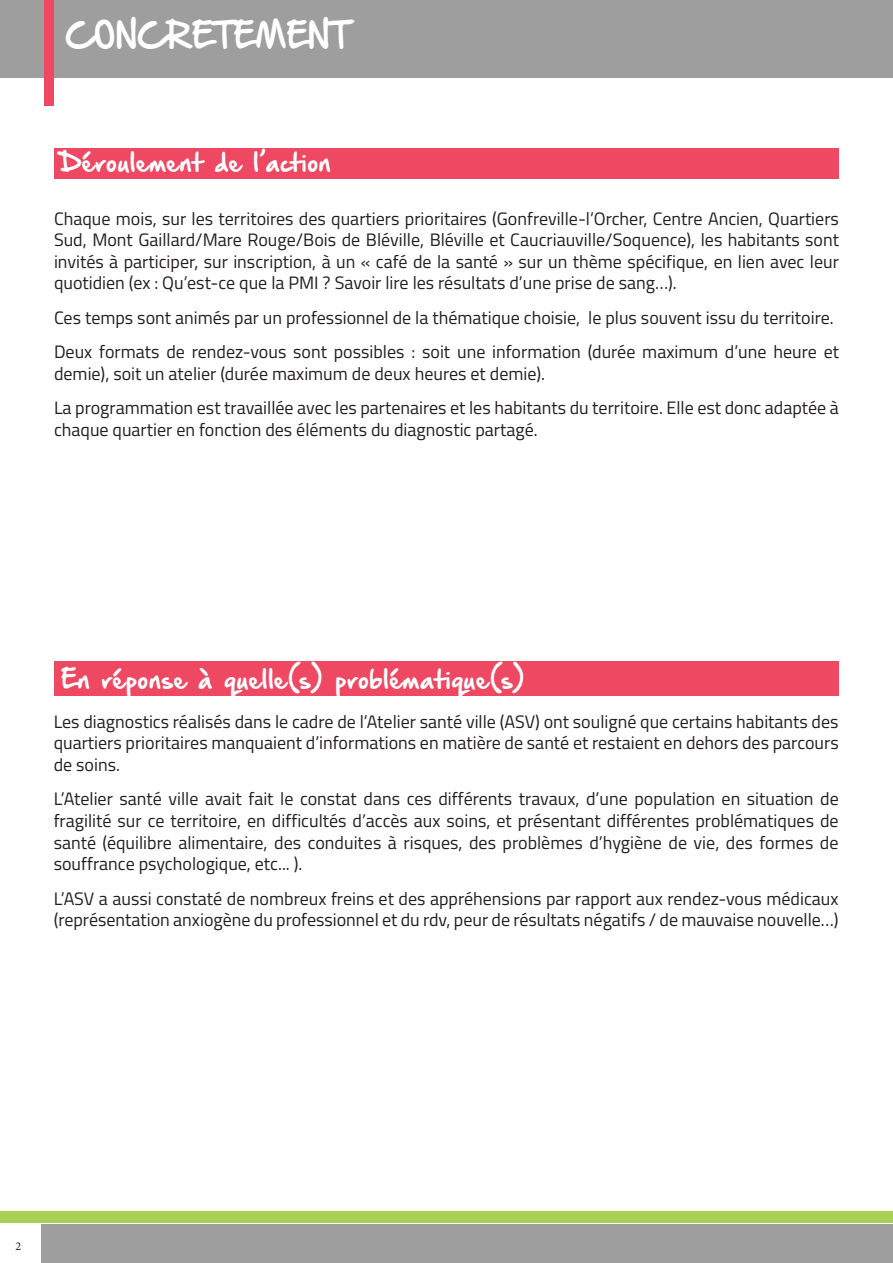
<style>
.page{position:relative;width:893px;height:1263px;background:#fff}
.page>*{position:absolute;margin:0;border:0;box-sizing:border-box;transform-origin:0 0}
.t1{font:30px "Hand Of Sean Demo";color:#fff}
.t2{font:22.5px "Hand Of Sean Demo";color:#fff}
.t3{font:18px/21.6px "Titillium Web";color:#231f20;text-align:justify}
.t4{font:12px "Minion Pro";color:#231f20}
</style>
<div class="page">
<div style="left:0;top:0;width:893px;height:77px;background:#9f9e9f"></div>
<div style="left:42px;top:1224px;width:851px;height:39px;background:#9f9e9f"></div>
<div style="left:0;top:1212px;width:893px;height:11px;background:#a8d054"></div>
<div style="left:44px;top:0;width:10px;height:105px;background:#ef4862"></div>
<div style="left:54px;top:148px;width:785px;height:30px;background:#ee4862"></div>
<div style="left:54px;top:661px;width:785px;height:35px;background:#ee4862"></div>
<h1 class="t1" style="left:66px;top:21px;width:286px">CONCRETEMENT</h1>
<p class="t2" style="left:60px;top:151px;width:272px">Déroulement de l’action</p>
<p class="t3" style="left:54px;top:207px;width:786px">Chaque mois, sur les territoires des quartiers prioritaires (Gonfreville-l’Orcher, Centre Ancien, Quartiers Sud, Mont Gaillard/Mare Rouge/Bois de Bléville, Bléville et Caucriauville/Soquence), les habitants sont invités à participer, sur inscription, à un « café de la santé » sur un thème spécifique, en lien avec leur quotidien (ex : Qu’est-ce que la PMI ? Savoir lire les résultats d’une prise de sang…).</p>
<p class="t3" style="left:54px;top:299px;width:787px;line-height:34.3px">Ces temps sont animés par un professionnel de la thématique choisie, le plus souvent issu du territoire.<br>Deux formats de rendez-vous sont possibles : soit une information (durée maximum d’une heure et</p>
<p class="t3" style="left:54px;top:355px;width:786px;line-height:34.3px">demie), soit un atelier (durée maximum de deux heures et demie).<br>La programmation est travaillée avec les partenaires et les habitants du territoire. Elle est donc adaptée à</p>
<p class="t3" style="left:54px;top:418px;width:485px">chaque quartier en fonction des éléments du diagnostic partagé.</p>
<p class="t2" style="left:61px;top:668px;width:466px">En réponse à quelle(s) problématique(s)</p>
<p class="t3" style="left:54px;top:710px;width:786px">Les diagnostics réalisés dans le cadre de l’Atelier santé ville (ASV) ont souligné que certains habitants des quartiers prioritaires manquaient d’informations en matière de santé et restaient en dehors des parcours de soins.</p>
<p class="t3" style="left:54px;top:787px;width:786px">L’Atelier santé ville avait fait le constat dans ces différents travaux, d’une population en situation de fragilité sur ce territoire, en difficultés d’accès aux soins, et présentant différentes problématiques de santé (équilibre alimentaire, des conduites à risques, des problèmes d’hygiène de vie, des formes de souffrance psychologique, etc... ).</p>
<p class="t3" style="left:54px;top:886px;width:786px">L’ASV a aussi constaté de nombreux freins et des appréhensions par rapport aux rendez-vous médicaux (représentation anxiogène du professionnel et du rdv, peur de résultats négatifs / de mauvaise nouvelle…)</p>
<p class="t4" style="left:16px;top:1238px;width:7px">2</p>
</div>
